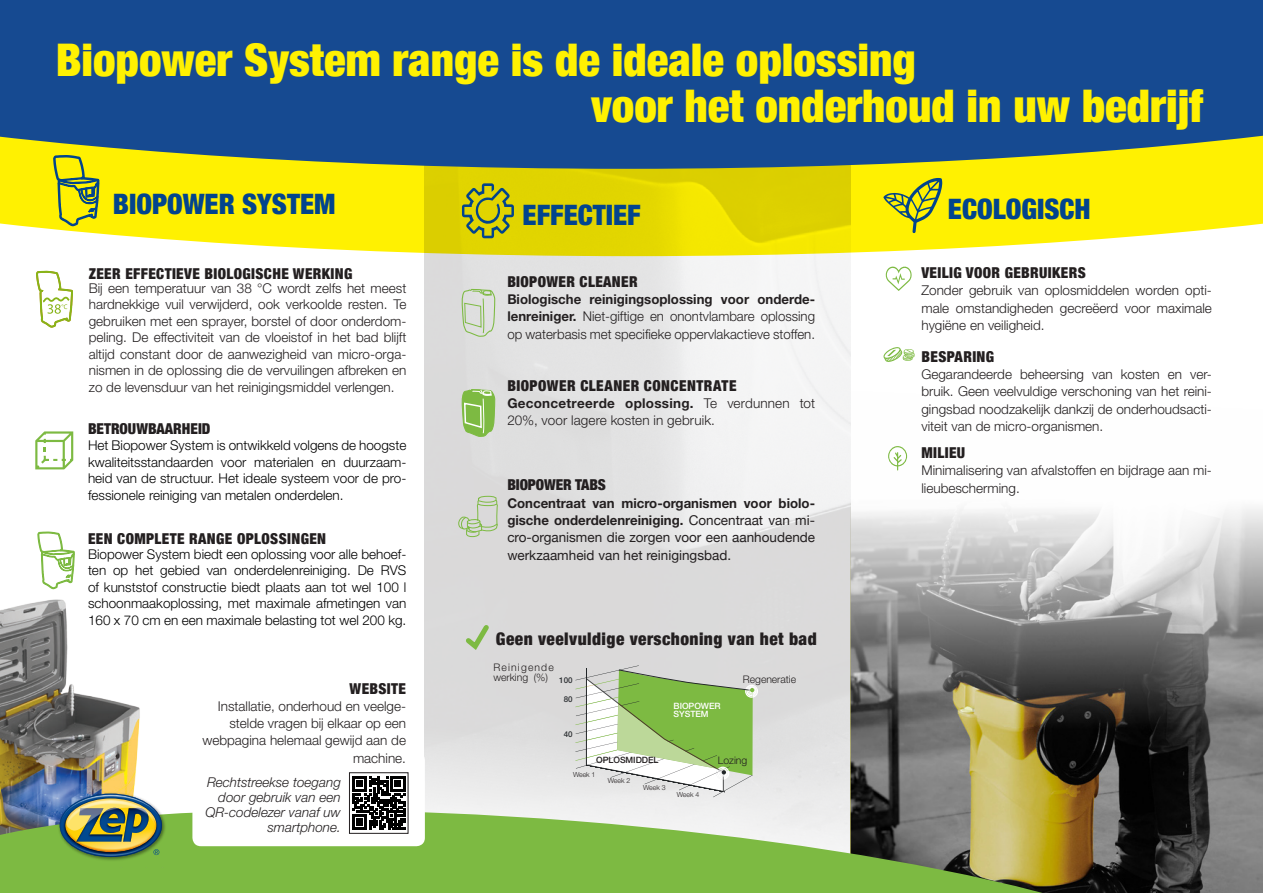
<style>
.page{position:relative;width:1263px;height:893px;background:#fff}
.page>*{position:absolute;margin:0;border:0;box-sizing:border-box;transform-origin:0 0}
.t1{font:900 condensed 45px "Helvetica Neue";color:#fff101}
.Texte{font:900 condensed 28.2px "Helvetica Neue";color:#02448d}
.Interets{font:900 condensed 17.4px "Helvetica Neue";letter-spacing:.025em;color:#231f20}
.Interets-2{font:900 condensed 15px "Helvetica Neue";letter-spacing:.025em;color:#231f20}
.Interets-3{font:900 condensed 15px "Helvetica Neue";color:#231f20}
.Interets-4{font:900 condensed 15px "Helvetica Neue";letter-spacing:-.005em;color:#231f20}
.Texte-2{font:300 13.5px/16.5px "Helvetica Neue";color:#000;text-align:justify}
.Texte-3{font:300 13.5px/16.5px "Helvetica Neue";color:#231f20;text-align:justify}
.Interets-5{font:300 13.5px/17.4px "Helvetica Neue";color:#231f20;text-align:justify}
.Texte-4{font:300 13.5px/17.4px "Helvetica Neue LT Std";color:#231f20}
.Interets-6{font:13.5px/17.4px "Helvetica Neue";color:#231f20;text-align:justify}
.Interets-7{font:300 13.5px/17.4px "Helvetica Neue LT Std";color:#231f20;text-align:justify}
.Interets-8{font:italic 300 13.5px/15px "Helvetica Neue";color:#231f20;text-align:right}
.Interets-9{font:300 10.5px/10.5px "Helvetica Neue LT Std";letter-spacing:.11em;color:#231f20}
.Interets-10{font:300 10.5px "Helvetica Neue LT Std";letter-spacing:-.005em;color:#231f20}
.Interets-11{font:500 8.7px/8.7px "Helvetica Neue LT Std";letter-spacing:-.005em;color:#fff}
.Interets-12{font:500 8.7px "Helvetica Neue LT Std";letter-spacing:-.005em;color:#231f20}
.t2{font:500 7.95px "Helvetica Neue LT Std";color:#292c2f}
.Interets-13{font:300 6.9px "Helvetica Neue LT Std";letter-spacing:-.005em;color:#231f20}
.s1{font-weight:700}
</style>
<div class="page">
<img style="left:850px;top:390px;width:413px;height:503px">
<img style="left:0;top:599px;width:140px;height:190px">
<img style="left:425px;top:256px;width:425px;height:533px">
<svg style="left:0;top:169px;width:1263px;height:87px;background:#f5e91f"></svg>
<div style="left:0;top:0;width:1263px;height:169px;background:#164a91"></div>
<svg style="left:0;top:789px;width:1235px;height:104px;background:#87a25f"></svg>
<img style="left:57px;top:791px;width:111px;height:72px">
<img style="left:61px;top:795px;width:100px;height:61px">
<svg style="left:883px;top:178px;width:59px;height:55px;background:#c5c920"></svg>
<svg style="left:885px;top:266px;width:27px;height:25px"></svg>
<svg style="left:462px;top:183px;width:52px;height:55px;background:#a6ae24"></svg>
<svg style="left:888px;top:446px;width:19px;height:24px"></svg>
<svg style="left:459px;top:495px;width:39px;height:43px;background:#cad3c0"></svg>
<svg style="left:461px;top:287px;width:35px;height:51px;background:#ced8c5"></svg>
<svg style="left:52px;top:150px;width:48px;height:102px"></svg>
<svg style="left:461px;top:620px;width:32px;height:34px"></svg>
<svg style="left:883px;top:347px;width:31px;height:15px"></svg>
<svg style="left:575px;top:665px;width:183px;height:132px"></svg>
<div style="left:192px;top:752px;width:233px;height:94px;background:#fff;border-radius:9px"></div>
<svg style="left:352px;top:776px;width:54px;height:54px"></svg>
<svg style="left:352px;top:776px;width:53px;height:53px"></svg>
<svg style="left:37px;top:531px;width:38px;height:59px"></svg>
<svg style="left:36px;top:271px;width:37px;height:57px"></svg>
<svg style="left:35px;top:431px;width:38px;height:38px"></svg>
<svg style="left:461px;top:387px;width:35px;height:51px;background:#9ec876"></svg>
<p class="t1" style="left:56px;top:23px;width:862px">Biopower System range is de ideale oplossing</p>
<p class="t1" style="left:591px;top:69px;width:614px">voor het onderhoud in uw bedrijf</p>
<p class="Texte" style="left:113px;top:181px;width:224px">BIOPOWER SYSTEM</p>
<p class="Interets-2" style="left:89px;top:261px;width:265px">ZEER EFFECTIEVE BIOLOGISCHE WERKING</p>
<p class="Texte-3" style="left:89px;top:279px;width:319px">Bij een temperatuur van 38 °C wordt zelfs het meest hardnekkige vuil verwijderd, ook verkoolde resten. Te gebruiken met een sprayer, borstel of door onderdom&shy;peling. De effectiviteit van de vloeistof in het bad blijft altijd constant door de aanwezigheid van micro-orga&shy;nismen in de oplossing die de vervuilingen afbreken en zo de levensduur van het reinigingsmiddel verlengen.</p>
<p class="Interets-3" style="left:88px;top:416px;width:124px">BETROUWBAARHEID</p>
<p class="Texte-2" style="left:88px;top:437px;width:320px">Het Biopower System is ontwikkeld volgens de hoogste kwaliteitsstandaarden voor materialen en duurzaam&shy;heid van de structuur. Het ideale systeem voor de pro&shy;fessionele reiniging van metalen onderdelen.</p>
<p class="Interets-2" style="left:88px;top:526px;width:240px">EEN COMPLETE RANGE OPLOSSINGEN</p>
<p class="Texte-2" style="left:88px;top:545px;width:320px">Biopower System biedt een oplossing voor alle behoef&shy;ten op het gebied van onderdelenreiniging. De RVS of kunststof constructie biedt plaats aan tot wel 100 l schoonmaakoplossing, met maximale afmetingen van 160 x 70 cm en een maximale belasting tot wel 200 kg.</p>
<p class="Interets-2" style="left:350px;top:676px;width:58px">WEBSITE</p>
<p class="Interets-5" style="left:202px;top:697px;width:205px;text-align:right">Installatie, onderhoud en veelge&shy;stelde vragen bij elkaar op een webpagina helemaal gewijd aan de machine.</p>
<p class="Interets-8" style="left:206px;top:774px;width:137px">Rechtstreekse toegang door gebruik van een<br>QR-codelezer vanaf uw smartphone.</p>
<p class="Texte" style="left:523px;top:191px;width:120px">EFFECTIEF</p>
<p class="Texte" style="left:948px;top:186px;width:144px">ECOLOGISCH</p>
<p class="Interets-2" style="left:507px;top:269px;width:132px">BIOPOWER CLEANER</p>
<p class="Interets-5" style="left:507px;top:290px;width:309px"><span class="s1">Biologische reinigingsoplossing voor onderde&shy;lenreiniger.</span> Niet-giftige en onontvlambare oplossing op waterbasis met specifieke oppervlakactieve stoffen.</p>
<p class="Interets-2" style="left:507px;top:373px;width:231px">BIOPOWER CLEANER CONCENTRATE</p>
<p class="Interets-5" style="left:507px;top:394px;width:309px"><span class="s1">Geconcetreerde oplossing.</span> Te verdunnen tot<br>20%, voor lagere kosten in gebruik.</p>
<p class="Interets-4" style="left:507px;top:473px;width:100px">BIOPOWER TABS</p>
<p class="Interets-6" style="left:507px;top:495px;width:309px"><span class="s1">Concentraat van micro-organismen voor biolo&shy;gische onderdelenreiniging.</span> Concentraat van mi&shy;cro-organismen die zorgen voor een aanhoudende werkzaamheid van het reinigingsbad.</p>
<p class="Interets" style="left:496px;top:625px;width:322px">Geen veelvuldige verschoning van het bad</p>
<p class="t2" style="left:559px;top:676px;width:15px">100</p>
<p class="t2" style="left:564px;top:695px;width:10px">80</p>
<p class="t2" style="left:564px;top:730px;width:10px">40</p>
<p class="Interets-9" style="left:493px;top:661px;width:62px">Reinigende werking (%)</p>
<p class="Interets-10" style="left:743px;top:673px;width:55px">Regeneratie</p>
<p class="Interets-11" style="left:674px;top:701px;width:49px">BIOPOWER<br>SYSTEM</p>
<p class="Interets-12" style="left:596px;top:754px;width:64px">OPLOSMIDDEL</p>
<p class="Interets-13" style="left:573px;top:771px;width:24px">Week 1</p>
<p class="Interets-13" style="left:608px;top:776px;width:24px">Week 2</p>
<p class="Interets-13" style="left:643px;top:783px;width:24px">Week 3</p>
<p class="Interets-13" style="left:677px;top:790px;width:24px">Week 4</p>
<p class="Interets-10" style="left:718px;top:754px;width:31px">Lozing</p>
<p class="Interets-2" style="left:921px;top:260px;width:166px">VEILIG VOOR GEBRUIKERS</p>
<p class="Interets-7" style="left:921px;top:282px;width:292px">Zonder gebruik van oplosmiddelen worden opti&shy;male omstandigheden gecreëerd voor maximale hygiëne en veiligheid.</p>
<p class="Interets-2" style="left:921px;top:344px;width:74px">BESPARING</p>
<p class="Texte-4" style="left:921px;top:365px;width:292px;text-align:justify">Gegarandeerde beheersing van kosten en ver&shy;bruik. Geen veelvuldige verschoning van het reini&shy;gingsbad noodzakelijk dankzij de onderhoudsacti&shy;viteit van de micro-organismen.</p>
<p class="Interets-2" style="left:921px;top:440px;width:45px">MILIEU</p>
<p class="Texte-4" style="left:921px;top:461px;width:292px">Minimalisering van afvalstoffen en bijdrage aan mi&shy;lieubescherming.</p>
</div>
